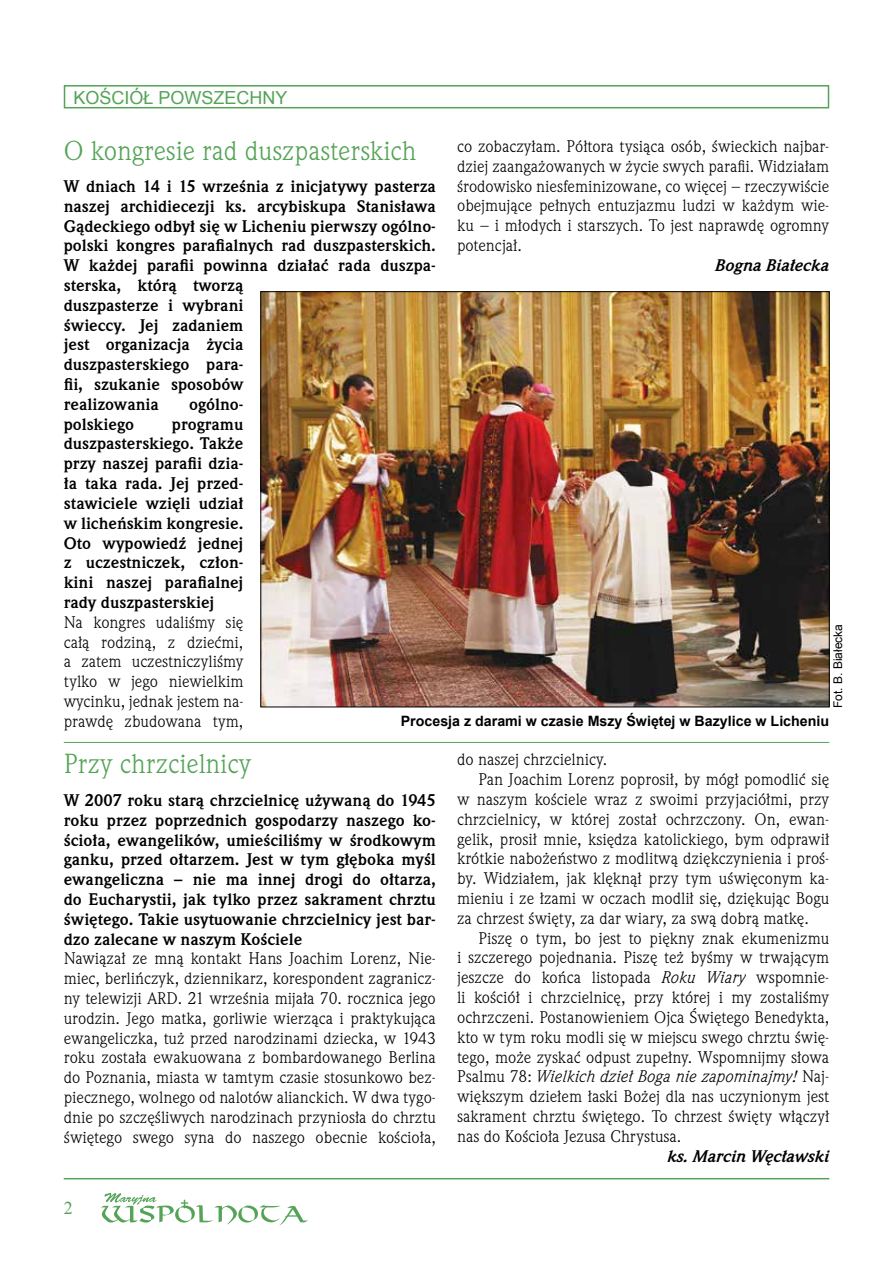
<style>
.page{position:relative;width:893px;height:1263px;background:#fff}
.page>*{position:absolute;margin:0;border:0;box-sizing:border-box;transform-origin:0 0}
.t1{font:27px "Weidemann Itc TOT";color:#54a356}
.t2{font:18px "Arial";color:#54a356}
.t3{font:18px "Times New Roman";color:#54a356}
.t4{font:16.5px/19.8px "Weidemann Itc TOT";color:#000;text-align:justify}
.t5{font:700 16.5px/19.8px "Weidemann Itc TOT";color:#000;text-align:justify}
.t6{font:italic 16.5px "Weidemann Itc TOT";color:#000}
.t7{font:italic 700 16.5px "Weidemann Itc TOT";color:#000}
.t8{font:700 14.25px "Arial";color:#000}
.t9{font:12px "Arial";color:#000}
.s1{font-style:italic}
.s2{font-style:normal}
</style>
<div class="page">
<div style="left:64px;top:85px;width:765px;height:23px;border:2px solid #54a356"></div>
<hr style="left:64px;top:1178px;width:765px;height:1px;background:#54a356">
<svg style="left:101px;top:1193px;width:207px;height:32px"></svg>
<img style="left:262px;top:293px;width:566px;height:412px">
<hr style="left:64px;top:742px;width:765px;height:1px;background:#54a356">
<p class="t2" style="left:73px;top:86px;width:216px">KOŚCIÓŁ POWSZECHNY</p>
<h1 class="t1" style="left:64px;top:134px;width:354px">O kongresie rad duszpasterskich</h1>
<p class="t5" style="left:64px;top:177px;width:374px;text-align:left">W dniach 14 i 15 września z inicjatywy pasterza naszej archidiecezji ks. arcybiskupa Stanisława Gądeckiego odbył się w Licheniu pierwszy ogólno&shy;polski kongres parafialnych rad duszpasterskich.<br>W każdej parafii powinna działać rada duszpa&shy;sterska, którą tworzą<br>duszpasterze i wybrani<br>świeccy. Jej zadaniem<br>jest organizacja życia<br>duszpasterskiego para-<br>fii, szukanie sposobów<br>realizowania</p>
<p class="t5" style="left:189px;top:395px;width:56px">ogólno-</p>
<p class="t4" style="left:457px;top:137px;width:374px">co zobaczyłam. Półtora tysiąca osób, świeckich najbar&shy;dziej zaangażowanych w życie swych parafii. Widziałam środowisko niesfeminizowane, co więcej – rzeczywiście obejmujące pełnych entuzjazmu ludzi w każdym wie&shy;ku – i młodych i starszych. To jest naprawdę ogromny potencjał.</p>
<p class="t7" style="left:715px;top:255px;width:115px">Bogna Białecka</p>
<p class="t5" style="left:64px;top:414px;width:72px">polskiego</p>
<p class="t5" style="left:64px;top:414px;width:181px;text-indent:108px">programu duszpasterskiego. Także przy naszej parafii dzia&shy;ła taka rada. Jej przed&shy;stawiciele wzięli udział w licheńskim kongresie.<br>Oto wypowiedź jednej z uczestniczek, człon&shy;kini naszej parafialnej rady duszpasterskiej</p>
<p class="t4" style="left:64px;top:612px;width:181px">Na kongres udaliśmy się całą rodziną, z dziećmi, a zatem uczestniczyliśmy tylko w jego niewielkim wycinku, jednak jestem na&shy;prawdę zbudowana tym,</p>
<p class="t9" style="left:830px;top:708px;width:86px;rotate:-90deg">FOT. B. BIAŁECKA</p>
<p class="t8" style="left:401px;top:712px;width:430px">Procesja z darami w czasie Mszy Świętej w Bazylice w Licheniu</p>
<h1 class="t1" style="left:64px;top:748px;width:189px">Przy chrzcielnicy</h1>
<p class="t5" style="left:64px;top:791px;width:374px">W 2007 roku starą chrzcielnicę używaną do 1945 roku przez poprzednich gospodarzy naszego ko&shy;ścioła, ewangelików, umieściliśmy w środkowym ganku, przed ołtarzem. Jest w tym głęboka myśl ewangeliczna – nie ma innej drogi do ołtarza, do Eucharystii, jak tylko przez sakrament chrztu świętego. Takie usytuowanie chrzcielnicy jest bar&shy;dzo zalecane w naszym Kościele</p>
<p class="t4" style="left:64px;top:949px;width:374px">Nawiązał ze mną kontakt Hans Joachim Lorenz, Nie&shy;miec, berlińczyk, dziennikarz, korespondent zagranicz&shy;ny telewizji ARD. 21 września mijała 70. rocznica jego urodzin. Jego matka, gorliwie wierząca i praktykująca ewangeliczka, tuż przed narodzinami dziecka, w 1943 roku została ewakuowana z bombardowanego Berlina do Poznania, miasta w tamtym czasie stosunkowo bez&shy;piecznego, wolnego od nalotów alianckich. W dwa tygo&shy;dnie po szczęśliwych narodzinach przyniosła do chrztu świętego swego syna do naszego obecnie kościoła,</p>
<p class="t3" style="left:64px;top:1196px;width:10px">2</p>
<p class="t4" style="left:457px;top:750px;width:152px">do naszej chrzcielnicy.</p>
<p class="t4" style="left:478px;top:770px;width:352px">Pan Joachim Lorenz poprosił, by mógł pomodlić się</p>
<p class="t4" style="left:457px;top:789px;width:374px">w naszym kościele wraz z swoimi przyjaciółmi, przy</p>
<p class="t4" style="left:457px;top:809px;width:374px">chrzcielnicy, w której został ochrzczony. On, ewan-</p>
<p class="t4" style="left:457px;top:829px;width:374px">gelik, prosił mnie, księdza katolickiego, bym odprawił</p>
<p class="t4" style="left:457px;top:849px;width:374px">krótkie nabożeństwo z modlitwą dziękczynienia i proś-</p>
<p class="t4" style="left:457px;top:869px;width:374px">by. Widziałem, jak klęknął przy tym uświęconym ka-</p>
<p class="t4" style="left:457px;top:888px;width:374px">mieniu i ze łzami w oczach modlił się, dziękując Bogu</p>
<p class="t4" style="left:457px;top:908px;width:353px">za chrzest święty, za dar wiary, za swą dobrą matkę.</p>
<p class="t4" style="left:478px;top:928px;width:352px">Piszę o tym, bo jest to piękny znak ekumenizmu</p>
<p class="t4" style="left:457px;top:948px;width:374px">i szczerego pojednania. Piszę też byśmy w trwającym</p>
<p class="t4" style="left:457px;top:968px;width:374px">jeszcze do końca listopada <span class="s1">Roku Wiary</span> wspomnie-</p>
<p class="t4" style="left:457px;top:987px;width:374px">li kościół i chrzcielnicę, przy której i my zostaliśmy</p>
<p class="t4" style="left:457px;top:1007px;width:374px">ochrzczeni. Postanowieniem Ojca Świętego Benedykta,</p>
<p class="t4" style="left:457px;top:1027px;width:374px">kto w tym roku modli się w miejscu swego chrztu świę-</p>
<p class="t4" style="left:457px;top:1047px;width:374px">tego, może zyskać odpust zupełny. Wspomnijmy słowa</p>
<p class="t6" style="left:457px;top:1067px;width:374px"><span class="s2">Psalmu 78:</span> Wielkich dzieł Boga nie zapominajmy! <span class="s2">Naj-</span></p>
<p class="t4" style="left:457px;top:1086px;width:374px">większym dziełem łaski Bożej dla nas uczynionym jest</p>
<p class="t4" style="left:457px;top:1106px;width:374px">sakrament chrztu świętego. To chrzest święty włączył</p>
<p class="t4" style="left:457px;top:1126px;width:226px">nas do Kościoła Jezusa Chrystusa.</p>
<p class="t7" style="left:667px;top:1146px;width:163px">ks. Marcin Węcławski</p>
</div>
